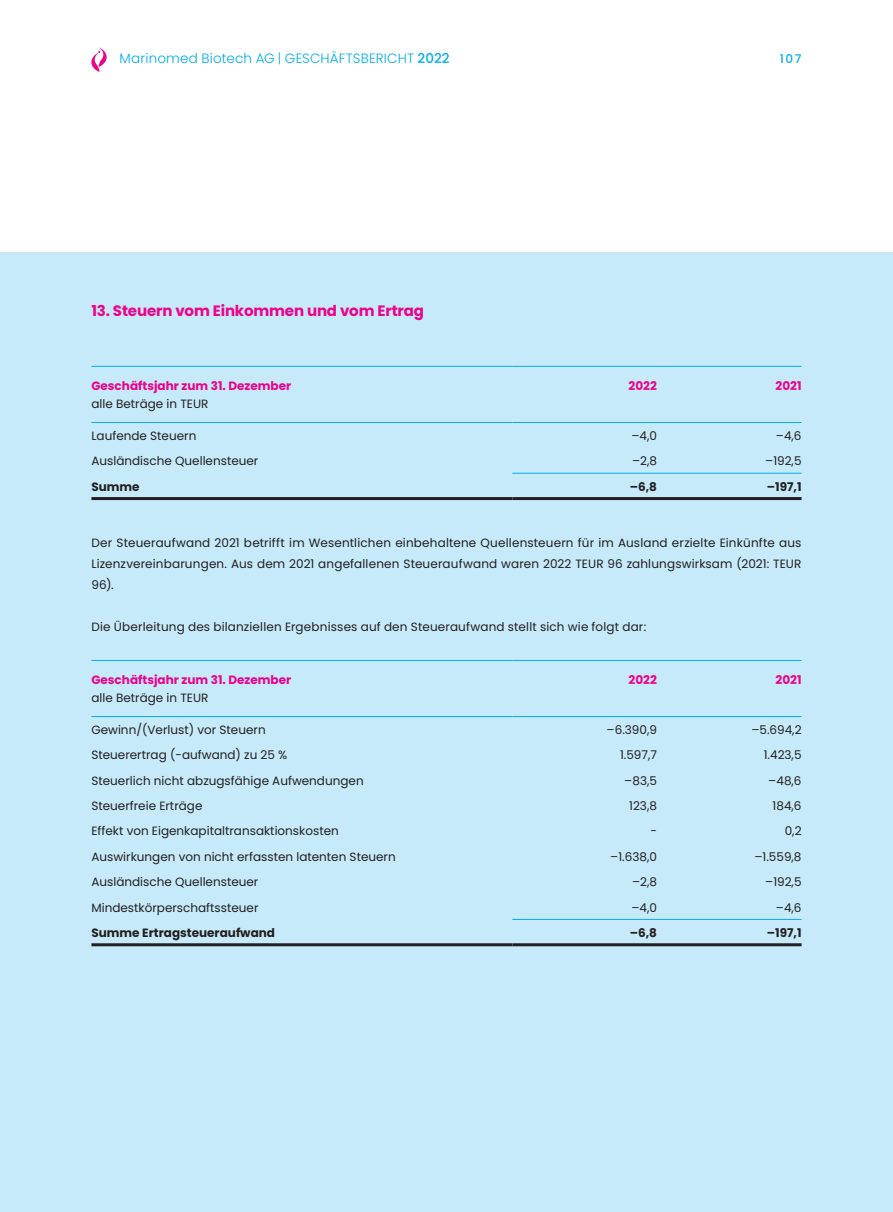
<style>
.page{position:relative;width:893px;height:1212px;background:#fff}
.page>*{position:absolute;margin:0;border:0;box-sizing:border-box;transform-origin:0 0}
.t1{font:700 15px "Poppins";letter-spacing:-.01em;color:#ed028c}
.t2{font:300 13.5px "Poppins";letter-spacing:.01em;color:#00aeef}
.t3{font:12px/21px "Poppins";color:#231f20;text-align:justify}
.t4{font:700 12px "Poppins";color:#ed028c}
.t5{font:700 12px "Poppins";color:#231f20}
.t6{font:500 12px "Poppins";color:#00aeef}
.s1{font-weight:500}
</style>
<div class="page">
<div style="left:0;top:252px;width:893px;height:960px;background:#c6eafa"></div>
<hr style="left:91px;top:366px;width:421px;height:1px;background:#00aeef">
<hr style="left:512px;top:366px;width:145px;height:1px;background:#00aeef">
<hr style="left:657px;top:366px;width:144px;height:1px;background:#00aeef">
<hr style="left:91px;top:422px;width:421px;height:1px;background:#00aeef">
<hr style="left:512px;top:422px;width:145px;height:1px;background:#00aeef">
<hr style="left:657px;top:422px;width:144px;height:1px;background:#00aeef">
<hr style="left:512px;top:473px;width:145px;height:1px;background:#00aeef">
<hr style="left:657px;top:473px;width:144px;height:1px;background:#00aeef">
<hr style="left:91px;top:497px;width:421px;height:3px;background:#231f20">
<hr style="left:512px;top:497px;width:145px;height:3px;background:#231f20">
<hr style="left:657px;top:497px;width:144px;height:3px;background:#231f20">
<hr style="left:91px;top:660px;width:421px;height:1px;background:#00aeef">
<hr style="left:512px;top:660px;width:145px;height:1px;background:#00aeef">
<hr style="left:657px;top:660px;width:144px;height:1px;background:#00aeef">
<hr style="left:91px;top:716px;width:421px;height:1px;background:#00aeef">
<hr style="left:512px;top:716px;width:145px;height:1px;background:#00aeef">
<hr style="left:657px;top:716px;width:144px;height:1px;background:#00aeef">
<hr style="left:512px;top:919px;width:145px;height:1px;background:#00aeef">
<hr style="left:657px;top:919px;width:144px;height:1px;background:#00aeef">
<hr style="left:91px;top:943px;width:421px;height:3px;background:#231f20">
<hr style="left:512px;top:943px;width:145px;height:3px;background:#231f20">
<hr style="left:657px;top:943px;width:144px;height:3px;background:#231f20">
<svg style="left:91px;top:48px;width:16px;height:24px"></svg>
<p class="t2" style="left:119px;top:50px;width:332px">Marinomed Biotech AG | GESCHÄFTSBERICHT <span class="s1">2022</span></p>
<p class="t6" style="left:780px;top:52px;width:23px">107</p>
<p class="t1" style="left:91px;top:302px;width:334px">13. Steuern vom Einkommen und vom Ertrag</p>
<p class="t4" style="left:91px;top:379px;width:201px">Geschäftsjahr zum 31. Dezember</p>
<p class="t3" style="left:91px;top:394px;width:119px">alle Beträge in TEUR</p>
<p class="t4" style="left:629px;top:379px;width:30px">2022</p>
<p class="t4" style="left:775px;top:379px;width:28px">2021</p>
<p class="t3" style="left:91px;top:425px;width:106px">Laufende Steuern</p>
<p class="t3" style="left:631px;top:425px;width:27px">–4,0</p>
<p class="t3" style="left:776px;top:425px;width:27px">–4,6</p>
<p class="t3" style="left:91px;top:451px;width:168px">Ausländische Quellensteuer</p>
<p class="t3" style="left:632px;top:451px;width:26px">–2,8</p>
<p class="t3" style="left:765px;top:451px;width:38px">–192,5</p>
<p class="t5" style="left:91px;top:479px;width:50px">Summe</p>
<p class="t5" style="left:630px;top:479px;width:29px">–6,8</p>
<p class="t5" style="left:767px;top:479px;width:36px">–197,1</p>
<p class="t3" style="left:91px;top:532px;width:712px">Der Steueraufwand 2021 betrifft im Wesentlichen einbehaltene Quellensteuern für im Ausland erzielte Einkünfte aus Lizenzvereinbarungen. Aus dem 2021 angefallenen Steueraufwand waren 2022 TEUR 96 zahlungswirksam (2021: TEUR 96).</p>
<p class="t3" style="left:91px;top:616px;width:556px">Die Überleitung des bilanziellen Ergebnisses auf den Steueraufwand stellt sich wie folgt dar:</p>
<p class="t4" style="left:91px;top:673px;width:201px">Geschäftsjahr zum 31. Dezember</p>
<p class="t3" style="left:91px;top:688px;width:119px">alle Beträge in TEUR</p>
<p class="t4" style="left:629px;top:673px;width:30px">2022</p>
<p class="t4" style="left:775px;top:673px;width:28px">2021</p>
<p class="t3" style="left:91px;top:719px;width:176px">Gewinn/(Verlust) vor Steuern</p>
<p class="t3" style="left:607px;top:719px;width:52px">–6.390,9</p>
<p class="t3" style="left:751px;top:719px;width:52px">–5.694,2</p>
<p class="t3" style="left:91px;top:745px;width:197px">Steuerertrag (-aufwand) zu 25 %</p>
<p class="t3" style="left:620px;top:745px;width:38px">1.597,7</p>
<p class="t3" style="left:764px;top:745px;width:39px">1.423,5</p>
<p class="t3" style="left:91px;top:770px;width:274px">Steuerlich nicht abzugsfähige Aufwendungen</p>
<p class="t3" style="left:624px;top:770px;width:34px">–83,5</p>
<p class="t3" style="left:768px;top:770px;width:35px">–48,6</p>
<p class="t3" style="left:91px;top:795px;width:113px">Steuerfreie Erträge</p>
<p class="t3" style="left:629px;top:795px;width:29px">123,8</p>
<p class="t3" style="left:773px;top:795px;width:30px">184,6</p>
<p class="t3" style="left:91px;top:821px;width:249px">Effekt von Eigenkapitaltransaktionskosten</p>
<p class="t3" style="left:650px;top:821px;width:8px">-</p>
<p class="t3" style="left:785px;top:821px;width:18px">0,2</p>
<p class="t3" style="left:91px;top:846px;width:306px">Auswirkungen von nicht erfassten latenten Steuern</p>
<p class="t3" style="left:610px;top:846px;width:48px">–1.638,0</p>
<p class="t3" style="left:754px;top:846px;width:49px">–1.559,8</p>
<p class="t3" style="left:91px;top:871px;width:168px">Ausländische Quellensteuer</p>
<p class="t3" style="left:632px;top:871px;width:26px">–2,8</p>
<p class="t3" style="left:765px;top:871px;width:38px">–192,5</p>
<p class="t3" style="left:91px;top:897px;width:169px">Mindestkörperschaftssteuer</p>
<p class="t3" style="left:631px;top:897px;width:27px">–4,0</p>
<p class="t3" style="left:776px;top:897px;width:27px">–4,6</p>
<p class="t5" style="left:91px;top:926px;width:185px">Summe Ertragsteueraufwand</p>
<p class="t5" style="left:630px;top:926px;width:29px">–6,8</p>
<p class="t5" style="left:767px;top:926px;width:36px">–197,1</p>
</div>
